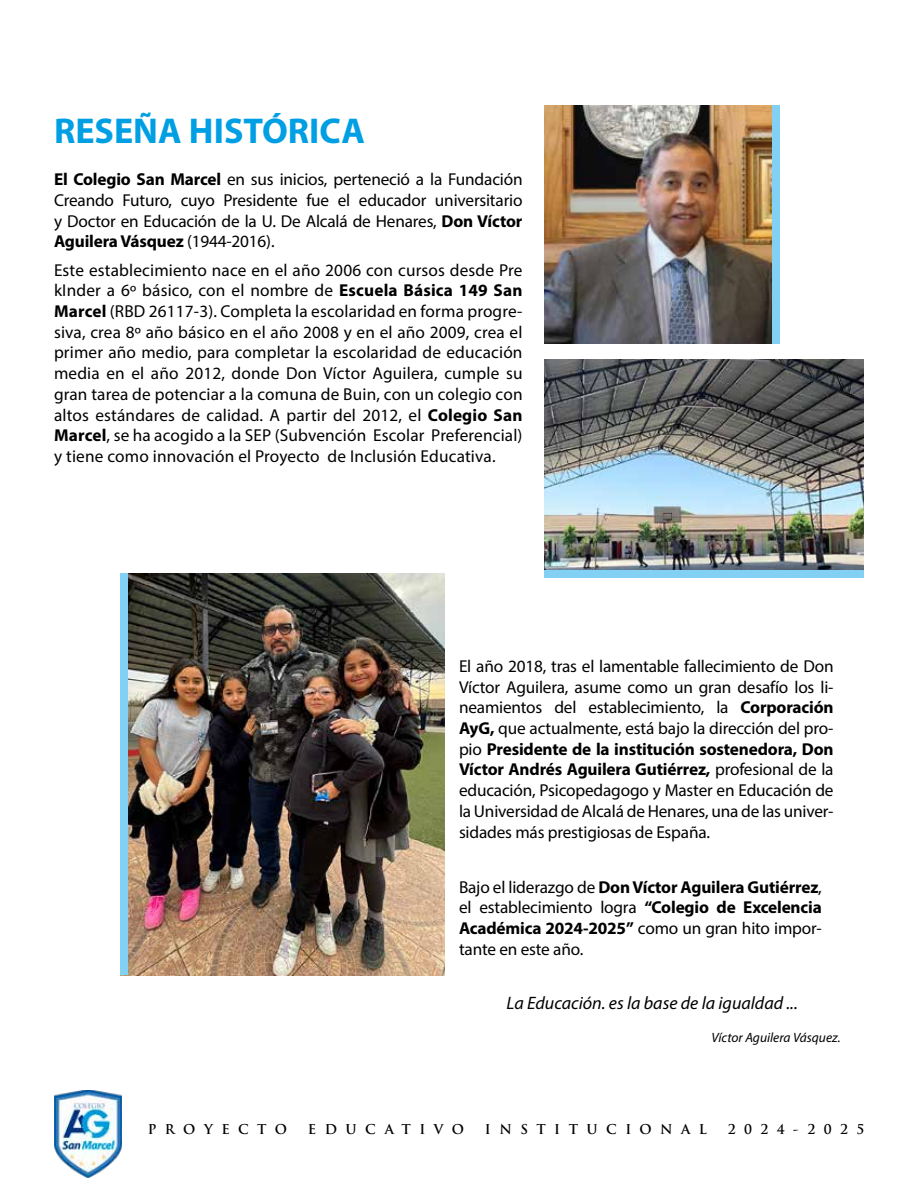
<style>
.page{position:relative;width:918px;height:1188px;background:#fff}
.page>*{position:absolute;margin:0;border:0;box-sizing:border-box;transform-origin:0 0}
.t1{font:700 36px "Myriad Pro";color:#009fe3}
.t2{font:italic 18px "Myriad Pro";color:#000}
.t3{font:17.25px/20.7px "Myriad Pro";letter-spacing:-.01em;color:#000;text-align:justify}
.t4{font:italic 13.5px "Myriad Pro";color:#000}
.t5{font:700 13.2px "Trajan Pro";letter-spacing:.64em;color:#000}
.s1{font-weight:700}
</style>
<div class="page">
<img style="left:127px;top:574px;width:317px;height:401px">
<div style="left:120px;top:574px;width:7px;height:401px;background:#83d0f5"></div>
<img style="left:544px;top:106px;width:228px;height:238px">
<img style="left:544px;top:359px;width:320px;height:211px">
<div style="left:544px;top:570px;width:320px;height:8px;background:#83d0f5"></div>
<div style="left:772px;top:106px;width:8px;height:238px;background:#83d0f5"></div>
<img style="left:54px;top:1090px;width:68px;height:87px">
<h1 class="t1" style="left:54px;top:107px;width:312px">RESEÑA HISTÓRICA</h1>
<p class="t3" style="left:54px;top:169px;width:470px"><span class="s1">El Colegio San Marcel</span> en sus inicios, perteneció a la Fundación Creando Futuro, cuyo Presidente fue el educador universitario y Doctor en Educación de la U. De Alcalá de Henares, <span class="s1">Don Víctor Aguilera Vásquez</span> (1944-2016).</p>
<p class="t3" style="left:54px;top:259px;width:470px">Este establecimiento nace en el año 2006 con cursos desde Pre kInder a 6º básico, con el nombre de <span class="s1">Escuela Básica 149 San Marcel</span> (RBD 26117-3). Completa la escolaridad en forma progre&shy;siva, crea 8º año básico en el año 2008 y en el año 2009, crea el primer año medio, para completar la escolaridad de educación media en el año 2012, donde Don Víctor Aguilera, cumple su gran tarea de potenciar a la comuna de Buin, con un colegio con altos estándares de calidad. A partir del 2012, el <span class="s1">Colegio San Marcel</span>, se ha acogido a la SEP (Subvención Escolar Preferencial) y tiene como innovación el Proyecto de Inclusión Educativa.</p>
<p class="t3" style="left:459px;top:656px;width:376px">El año 2018, tras el lamentable fallecimiento de Don Víctor Aguilera, asume como un gran desafío los li&shy;neamientos del establecimiento, la <span class="s1">Corporación AyG,</span> que actualmente, está bajo la dirección del pro&shy;pio <span class="s1">Presidente de la institución sostenedora, Don Víctor Andrés Aguilera Gutiérrez,</span> profesional de la educación, Psicopedagogo y Master en Educación de la Universidad de Alcalá de Henares, una de las univer&shy;sidades más prestigiosas de España.</p>
<p class="t3" style="left:459px;top:876px;width:364px">Bajo el liderazgo de <span class="s1">Don Víctor Aguilera Gutiérrez</span>, el establecimiento logra <span class="s1">“Colegio de Excelencia Académica 2024-2025”</span> como un gran hito impor&shy;tante en este año.</p>
<p class="t2" style="left:506px;top:992px;width:293px">La Educación. es la base de la igualdad ...</p>
<p class="t4" style="left:711px;top:1029px;width:131px">Víctor Aguilera Vásquez.</p>
<p class="t5" style="left:148px;top:1121px;width:141px">PROYECTO</p>
<p class="t5" style="left:308px;top:1121px;width:158px">EDUCATIVO</p>
<p class="t5" style="left:485px;top:1121px;width:223px">INSTITUCIONAL</p>
<p class="t5" style="left:728px;top:1121px;width:138px">2024-2025</p>
</div>
